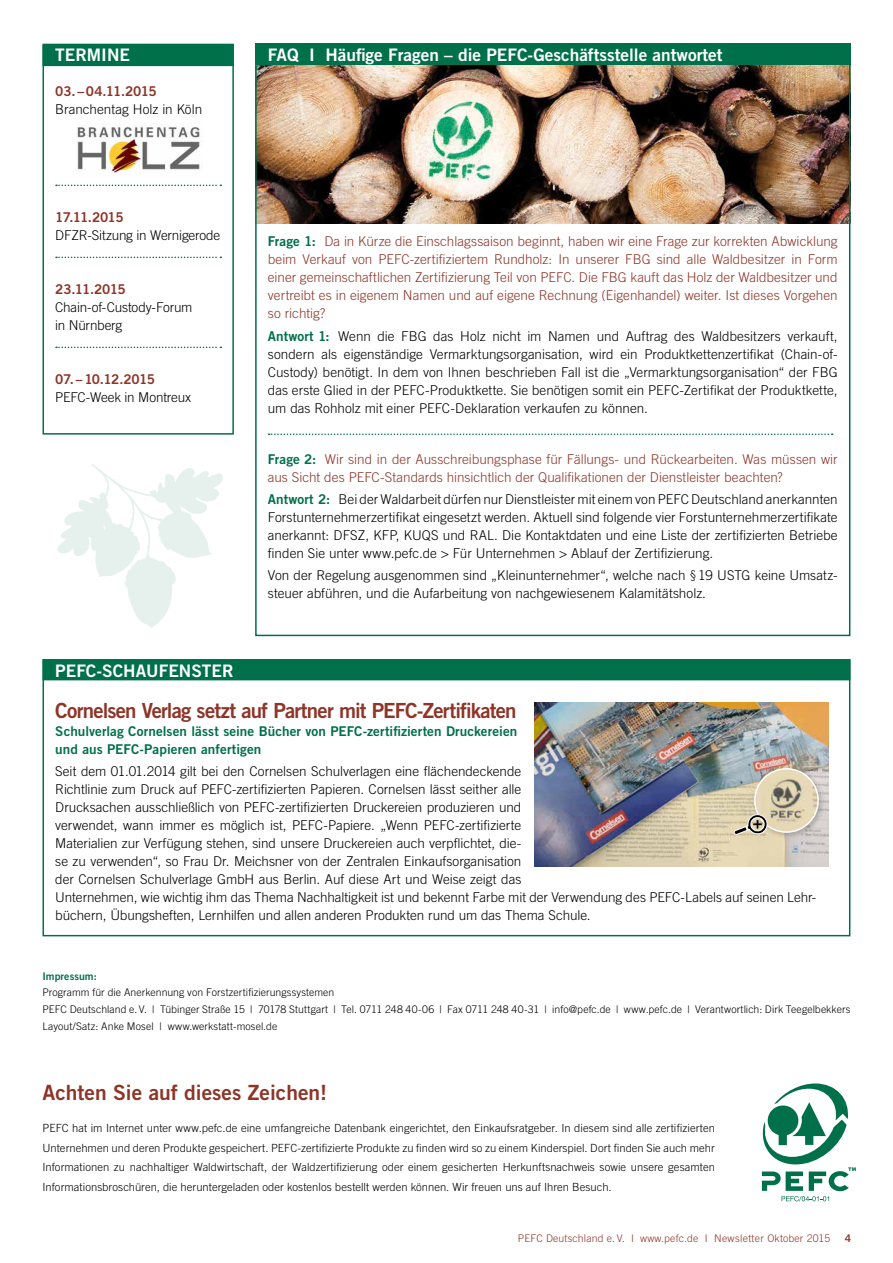
<style>
.page{position:relative;width:893px;height:1263px;background:#fff}
.page>*{position:absolute;margin:0;border:0;box-sizing:border-box;transform-origin:0 0}
.t1{font:21px "Trade Gothic LT Std Bd 2";color:#8e3528}
.t2{font:20.85px "Trade Gothic LT Std Bd 2";letter-spacing:-.04em;color:#8e3528}
.t3{font:17.25px "Trade Gothic LT Std Bd 2";color:#fff}
.t4{font:300 13.5px/18px "Trade Gothic LT Std";letter-spacing:-.005em;color:#000}
.t5{font:300 13.5px/18px "Trade Gothic LT Std";color:#8e3528;text-align:justify}
.t6{font:13.5px/18px "Trade Gothic LT Std Bd 2";letter-spacing:.005em;color:#00704a}
.t7{font:13.5px "Trade Gothic LT Std Bd 2";letter-spacing:-.035em;color:#8e3528}
.t8{font:300 11.25px/19.5px "Trade Gothic LT Std";letter-spacing:.005em;color:#000;text-align:justify}
.t9{font:300 10.5px/16.8px "Trade Gothic LT Std";letter-spacing:.005em;color:#000}
.t10{font:300 10.5px "Trade Gothic LT Std";letter-spacing:.015em;color:#8e3528}
.t11{font:10.5px "Trade Gothic LT Std Bd 2";letter-spacing:.005em;color:#00704a}
.t12{font:10.5px "Trade Gothic LT Std Bd 2";color:#8e3528}
.s1{font-family:"Trade Gothic LT Std Bd 2";font-weight:400;color:#00704a}
</style>
<div class="page">
<img style="left:258px;top:65px;width:589px;height:158px">
<svg style="left:761px;top:1083px;width:95px;height:118px"></svg>
<div style="left:255px;top:44px;width:595px;height:21px;background:#00704a"></div>
<div style="left:43px;top:659px;width:807px;height:21px;background:#00704a"></div>
<div style="left:43px;top:44px;width:191px;height:391px;border:2px solid #00704a"></div>
<svg style="left:56px;top:185px;width:165px;height:1px"></svg>
<svg style="left:56px;top:257px;width:165px;height:1px"></svg>
<svg style="left:56px;top:347px;width:165px;height:1px"></svg>
<div style="left:43px;top:45px;width:191px;height:21px;background:#00704a"></div>
<svg style="left:269px;top:433px;width:564px;height:2px"></svg>
<img style="left:534px;top:702px;width:295px;height:165px">
<div style="left:751px;top:765px;width:74px;height:74px;background:#000;opacity:.2"></div>
<img style="left:755px;top:769px;width:63px;height:63px;border-radius:32px">
<div style="left:754px;top:768px;width:65px;height:65px;border:2px solid #fff;border-radius:50%"></div>
<svg style="left:734px;top:813px;width:34px;height:22px"></svg>
<img style="left:77px;top:127px;width:123px;height:46px">
<svg style="left:57px;top:464px;width:166px;height:164px"></svg>
<p class="t3" style="left:55px;top:44px;width:76px">TERMINE</p>
<p class="t7" style="left:55px;top:83px;width:103px">03. –04.11.2015</p>
<p class="t4" style="left:55px;top:100px;width:148px">Branchentag Holz in Köln</p>
<p class="t7" style="left:55px;top:209px;width:70px">17.11.2015</p>
<p class="t4" style="left:55px;top:226px;width:166px">DFZR-Sitzung in Wernigerode</p>
<p class="t7" style="left:55px;top:281px;width:72px">23.11.2015</p>
<p class="t4" style="left:55px;top:298px;width:139px">Chain-of-Custody-Forum in Nürnberg</p>
<p class="t7" style="left:55px;top:371px;width:101px">07. – 10.12.2015</p>
<p class="t4" style="left:55px;top:388px;width:137px">PEFC-Week in Montreux</p>
<p class="t3" style="left:268px;top:44px;width:456px">FAQ I Häufige Fragen – die PEFC-Geschäftsstelle antwortet</p>
<p class="t5" style="left:268px;top:232px;width:571px"><span class="s1">Frage 1:</span> Da in Kürze die Einschlagssaison beginnt, haben wir eine Frage zur korrekten Abwicklung beim Verkauf von PEFC-zertifiziertem Rundholz: In unserer FBG sind alle Waldbesitzer in Form einer gemeinschaftlichen Zertifizierung Teil von PEFC. Die FBG kauft das Holz der Waldbesitzer und vertreibt es in eigenem Namen und auf eigene Rechnung (Eigenhandel) weiter. Ist dieses Vorgehen so richtig?</p>
<p class="t4" style="left:268px;top:327px;width:571px;text-align:justify"><span class="s1">Antwort 1:</span> Wenn die FBG das Holz nicht im Namen und Auftrag des Waldbesitzers verkauft, sondern als eigenständige Vermarktungsorganisation, wird ein Produktkettenzertifikat (Chain-of-Custody) benötigt. In dem von Ihnen beschrieben Fall ist die „Vermarktungsorganisation“ der FBG das erste Glied in der PEFC-Produktkette. Sie benötigen somit ein PEFC-Zertifikat der Produktkette, um das Rohholz mit einer PEFC-Deklaration verkaufen zu können.</p>
<p class="t5" style="left:268px;top:449px;width:571px"><span class="s1">Frage 2:</span> Wir sind in der Ausschreibungsphase für Fällungs- und Rückearbeiten. Was müssen wir aus Sicht des PEFC-Standards hinsichtlich der Qualifikationen der Dienstleister beachten?</p>
<p class="t4" style="left:268px;top:490px;width:571px;text-align:justify"><span class="s1">Antwort 2:</span> Bei der Waldarbeit dürfen nur Dienstleister mit einem von PEFC Deutschland anerkannten Forstunternehmerzertifikat eingesetzt werden. Aktuell sind folgende vier Forstunternehmerzertifikate anerkannt: DFSZ, KFP, KUQS und RAL. Die Kontaktdaten und eine Liste der zertifizierten Betriebe finden Sie unter www.pefc.de &gt; Für Unternehmen &gt; Ablauf der Zertifizierung.</p>
<p class="t4" style="left:268px;top:566px;width:570px">Von der Regelung ausgenommen sind „Kleinunternehmer“, welche nach §19 USTG keine Umsatz&shy;steuer abführen, und die Aufarbeitung von nachgewiesenem Kalamitätsholz.</p>
<p class="t3" style="left:55px;top:660px;width:180px">PEFC-SCHAUFENSTER</p>
<h2 class="t2" style="left:55px;top:697px;width:463px">Cornelsen Verlag setzt auf Partner mit PEFC-Zertifikaten</h2>
<p class="t6" style="left:55px;top:722px;width:464px">Schulverlag Cornelsen lässt seine Bücher von PEFC-zertifizierten Druckereien und aus PEFC-Papieren anfertigen</p>
<p class="t4" style="left:55px;top:762px;width:763px">Seit dem 01.01.2014 gilt bei den Cornelsen Schulverlagen eine flächendeckende<br>Richtlinie zum Druck auf PEFC-zertifizierten Papieren. Cornelsen lässt seither alle<br>Drucksachen ausschließlich von PEFC-zertifizierten Druckereien produzieren und<br>verwendet, wann immer es möglich ist, PEFC-Papiere. „Wenn PEFC-zertifizierte<br>Materialien zur Verfügung stehen, sind unsere Druckereien auch verpflichtet, die-<br>se zu verwenden“, so Frau Dr. Meichsner von der Zentralen Einkaufsorganisation<br>der Cornelsen Schulverlage GmbH aus Berlin. Auf diese Art und Weise zeigt das<br>Unternehmen, wie wichtig ihm das Thema Nachhaltigkeit ist und bekennt Farbe mit der Verwendung des PEFC-Labels auf seinen Lehr&shy;büchern, Übungsheften, Lernhilfen und allen anderen Produkten rund um das Thema Schule.</p>
<p class="t11" style="left:43px;top:969px;width:56px">Impressum:</p>
<p class="t9" style="left:43px;top:984px;width:809px">Programm für die Anerkennung von Forstzertifizierungssystemen<br>PEFC Deutschland e.V. | Tübinger Straße 15 | 70178 Stuttgart | Tel. 0711 248 40-06 | Fax 0711 248 40-31 | info@pefc.de | www.pefc.de | Verantwortlich: Dirk Teegelbekkers<br>Layout/Satz: Anke Mosel | www.werkstatt-mosel.de</p>
<h1 class="t1" style="left:43px;top:1079px;width:286px">Achten Sie auf dieses Zeichen!</h1>
<p class="t8" style="left:43px;top:1118px;width:674px">PEFC hat im Internet unter www.pefc.de eine umfangreiche Datenbank eingerichtet, den Einkaufsratgeber. In diesem sind alle zertifizierten Unternehmen und deren Produkte gespeichert. PEFC-zertifi-zierte Produkte zu finden wird so zu einem Kinderspiel. Dort finden Sie auch mehr Informationen zu nachhaltiger Waldwirtschaft, der Waldzertifizierung oder einem gesicherten Herkunftsnachweis sowie unsere gesamten Informationsbroschüren, die heruntergeladen oder kostenlos bestellt werden können. Wir freuen uns auf Ihren Besuch.</p>
<p class="t10" style="left:518px;top:1232px;width:314px">PEFC Deutschland e. V. I www.pefc.de I Newsletter Oktober 2015</p>
<p class="t12" style="left:845px;top:1231px;width:8px">4</p>
</div>
